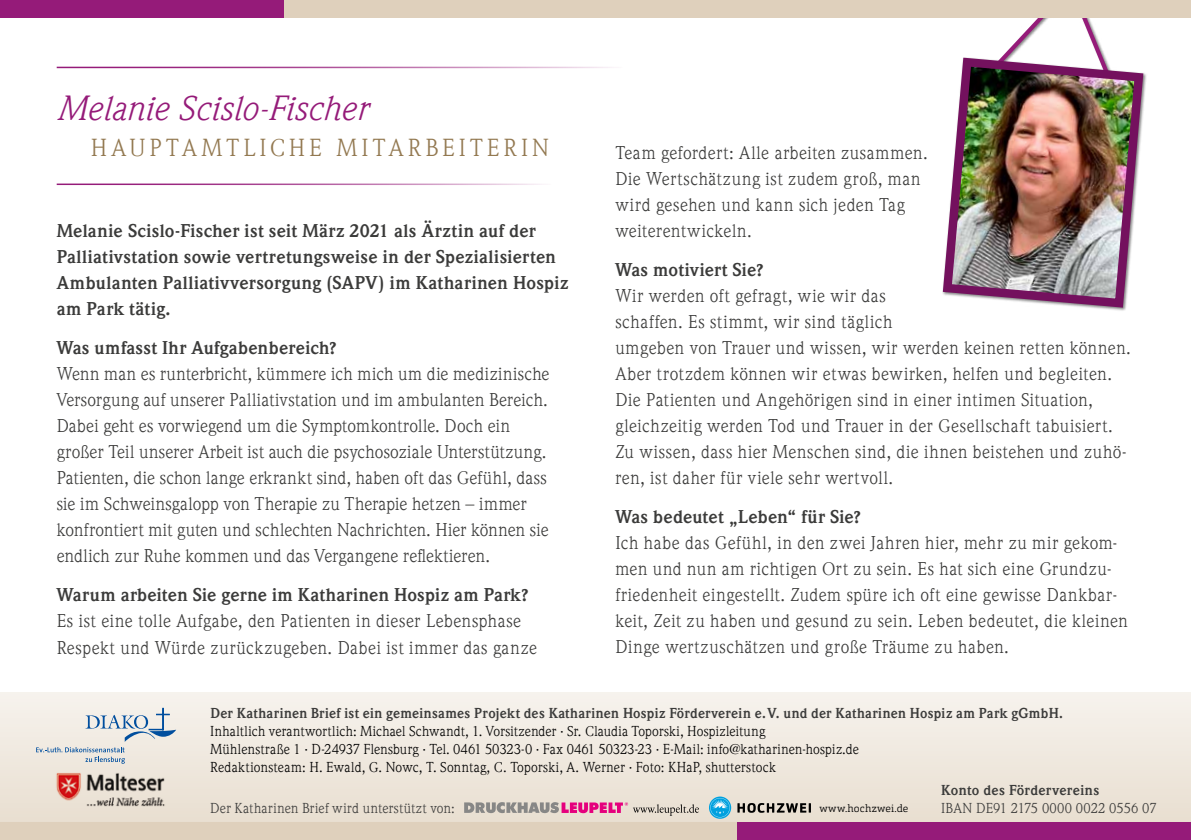
<style>
.page{position:relative;width:1191px;height:840px;background:#fff}
.page>*{position:absolute;margin:0;border:0;box-sizing:border-box;transform-origin:0 0}
.t1{font:italic 34px "Weidemann LT";letter-spacing:.005em;color:#951b79}
.t2{font:24px "Weidemann LT";letter-spacing:.165em;color:#937951}
.t3{font:18px/26px "Weidemann LT";letter-spacing:.025em;color:#3b3b3a}
.t4{font:700 18px/26px "Weidemann LT";letter-spacing:.015em;color:#3b3b3a}
.t5{font:14px/18px "Weidemann LT";letter-spacing:.015em;color:#000}
.t6{font:700 14px "Weidemann LT";letter-spacing:.02em;color:#3b3b3a}
.t7{font:14px "Weidemann LT";letter-spacing:.015em;color:#3b3b3a}
.t8{font:300 10.4px "Orgon Slab";letter-spacing:.015em;color:#000}
</style>
<div class="page">
<svg style="left:0;top:692px;width:1191px;height:130px;background:#efe8df"></svg>
<svg style="left:36px;top:707px;width:140px;height:56px;background:#dbdddd"></svg>
<svg style="left:464px;top:801px;width:235px;height:14px;background:#caa5ae"></svg>
<img style="left:54px;top:770px;width:113px;height:39px">
<hr style="left:57px;top:67px;width:565px;height:1px;background:#951b79">
<hr style="left:57px;top:183px;width:494px;height:2px;background:#951b79">
<svg style="left:986px;top:17px;width:128px;height:36px"></svg>
<img style="left:942px;top:53px;width:204px;height:258px">
<svg style="left:709px;top:796px;width:22px;height:22px"></svg>
<svg style="left:710px;top:797px;width:20px;height:19px"></svg>
<svg style="left:737px;top:802px;width:74px;height:10px"></svg>
<div style="left:0;top:0;width:1191px;height:17px;background:#dfd0bc"></div>
<div style="left:0;top:0;width:283px;height:17px;background:#951b79"></div>
<div style="left:0;top:822px;width:1191px;height:17px;background:#dfd0bc"></div>
<div style="left:737px;top:822px;width:454px;height:17px;background:#951b79"></div>
<h1 class="t1" style="left:57px;top:88px;width:311px">Melanie Scislo-Fischer</h1>
<h2 class="t2" style="left:91px;top:133px;width:460px">HAUPTAMTLICHE MITARBEITERIN</h2>
<p class="t4" style="left:57px;top:218px;width:513px">Melanie Scislo-Fischer ist seit März 2021 als Ärztin auf der Palliativstation sowie vertretungsweise in der Spezialisierten Ambulanten Palliativversorgung (SAPV) im Katharinen Hospiz am Park tätig.</p>
<p class="t4" style="left:57px;top:335px;width:281px">Was umfasst Ihr Aufgabenbereich?</p>
<p class="t3" style="left:57px;top:361px;width:494px">Wenn man es runterbricht, kümmere ich mich um die medizinische Versorgung auf unserer Palliativstation und im ambulanten Bereich.<br>Dabei geht es vorwiegend um die Symptomkontrolle. Doch ein großer Teil unserer Arbeit ist auch die psychosoziale Unterstützung.<br>Patienten, die schon lange erkrankt sind, haben oft das Gefühl, dass sie im Schweinsgalopp von Therapie zu Therapie hetzen – immer konfrontiert mit guten und schlechten Nachrichten. Hier können sie endlich zur Ruhe kommen und das Vergangene reflektieren.</p>
<p class="t4" style="left:57px;top:582px;width:473px">Warum arbeiten Sie gerne im Katharinen Hospiz am Park?</p>
<p class="t3" style="left:57px;top:607px;width:482px">Es ist eine tolle Aufgabe, den Patienten in dieser Lebensphase<br>Respekt und Würde zurückzugeben. Dabei ist immer das ganze</p>
<p class="t3" style="left:615px;top:139px;width:314px">Team gefordert: Alle arbeiten zusammen.<br>Die Wertschätzung ist zudem groß, man wird gesehen und kann sich jeden Tag weiterentwickeln.</p>
<p class="t4" style="left:615px;top:257px;width:150px">Was motiviert Sie?</p>
<p class="t3" style="left:615px;top:282px;width:517px">Wir werden oft gefragt, wie wir das<br>schaffen. Es stimmt, wir sind täglich<br>umgeben von Trauer und wissen, wir werden keinen retten können.<br>Aber trotzdem können wir etwas bewirken, helfen und begleiten.<br>Die Patienten und Angehörigen sind in einer intimen Situation, gleichzeitig werden Tod und Trauer in der Gesellschaft tabuisiert.<br>Zu wissen, dass hier Menschen sind, die ihnen beistehen und zuhö&shy;ren, ist daher für viele sehr wertvoll.</p>
<p class="t4" style="left:615px;top:504px;width:247px">Was bedeutet „Leben“ für Sie?</p>
<p class="t3" style="left:615px;top:529px;width:514px">Ich habe das Gefühl, in den zwei Jahren hier, mehr zu mir gekom&shy;men und nun am richtigen Ort zu sein. Es hat sich eine Grundzu&shy;friedenheit eingestellt. Zudem spüre ich oft eine gewisse Dankbar&shy;keit, Zeit zu haben und gesund zu sein. Leben bedeutet, die kleinen Dinge wertzuschätzen und große Träume zu haben.</p>
<p class="t6" style="left:210px;top:704px;width:854px">Der Katharinen Brief ist ein gemeinsames Projekt des Katharinen Hospiz Förderverein e.V. und der Katharinen Hospiz am Park gGmbH.</p>
<p class="t5" style="left:210px;top:721px;width:650px">Inhaltlich verantwortlich: Michael Schwandt, 1. Vorsitzender · Sr. Claudia Toporski, Hospizleitung<br>Mühlenstraße 1 · D-24937 Flensburg · Tel. 0461 50323-0 · Fax 0461 50323-23 · E-Mail: info@katharinen-hospiz.de<br>Redaktionsteam: H. Ewald, G. Nowc, T. Sonntag, C. Toporski, A. Werner · Foto: KHaP, shutterstock</p>
<p class="t7" style="left:210px;top:799px;width:246px">Der Katharinen Brief wird unterstützt von:</p>
<p class="t6" style="left:941px;top:781px;width:159px">Konto des Fördervereins</p>
<p class="t8" style="left:819px;top:801px;width:90px">www.hochzwei.de</p>
<p class="t7" style="left:941px;top:799px;width:217px">IBAN DE91 2175 0000 0022 0556 07</p>
</div>
